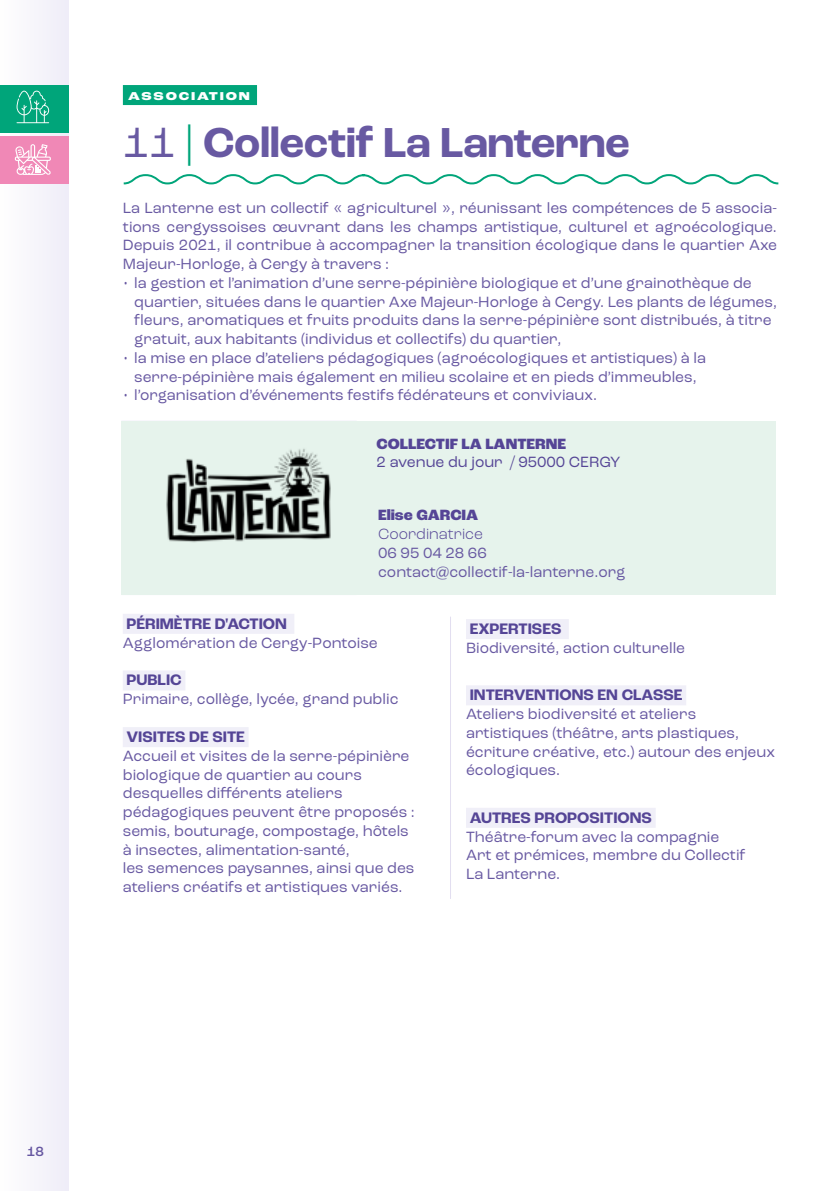
<style>
.page{position:relative;width:840px;height:1191px;background:#fff}
.page>*{position:absolute;margin:0;border:0;box-sizing:border-box;transform-origin:0 0}
.t1{font:700 44px "Roc Grotesk";letter-spacing:-.01em;color:#6859a2}
.t2{font:700 16px "Roc Grotesk";color:#554596}
.t3{font:15.6px/18.8px "Roc Grotesk";color:#6859a2}
.t4{font:800 15.6px "Roc Grotesk";color:#554596}
.t5{font:15.6px "Roc Grotesk";color:#554596}
.t6{font:300 15.6px "Roc Grotesk";color:#554596}
.t7{font:500 14px "Roc Grotesk";color:#6657a1}
.t8{font:800 expanded 12px "Roc Grotesk";letter-spacing:.15em;color:#fff}
.s1{font-weight:400}
.s2{font-weight:400;color:#00a57a}
</style>
<div class="page">
<div style="left:0;top:0;width:68px;height:1191px;background:#f7f6fb"></div>
<div style="left:0;top:136px;width:68px;height:47px;background:#f088b6"></div>
<div style="left:0;top:85px;width:68px;height:47px;background:#00a57a"></div>
<svg style="left:17px;top:91px;width:32px;height:32px"></svg>
<svg style="left:15px;top:144px;width:36px;height:31px"></svg>
<div style="left:123px;top:614px;width:171px;height:20px;background:#f0eff8"></div>
<div style="left:123px;top:670px;width:62px;height:20px;background:#f0eff8"></div>
<div style="left:123px;top:727px;width:125px;height:20px;background:#f0eff8"></div>
<div style="left:465px;top:619px;width:103px;height:20px;background:#f0eff8"></div>
<div style="left:465px;top:685px;width:220px;height:20px;background:#f0eff8"></div>
<div style="left:465px;top:808px;width:190px;height:20px;background:#f0eff8"></div>
<svg style="left:123px;top:174px;width:656px;height:11px"></svg>
<div style="left:121px;top:421px;width:654px;height:173px;background:#e6f3ec"></div>
<div style="left:123px;top:85px;width:134px;height:20px;background:#00a57a"></div>
<hr style="left:450px;top:616px;width:1px;height:283px;background:#e2def0">
<img style="left:166px;top:449px;width:165px;height:93px">
<p class="t8" style="left:128px;top:89px;width:123px">ASSOCIATION</p>
<h1 class="t1" style="left:123px;top:115px;width:508px"><span class="s1">11</span> <span class="s2">|</span> Collectif La Lanterne</h1>
<p class="t3" style="left:123px;top:198px;width:655px;text-align:justify">La Lanterne est un collectif « agriculturel », réunissant les compétences de 5 associa&shy;tions cergyssoises œuvrant dans les champs artistique, culturel et agroécologique.<br>Depuis 2021, il contribue à accompagner la transition écologique dans le quartier Axe Majeur-Horloge, à Cergy à travers :</p>
<p class="t3" style="left:134px;top:273px;width:644px;text-indent:-11px">• la gestion et l’animation d’une serre-pépinière biologique et d’une grainothèque de quartier, situées dans le quartier Axe Majeur-Horloge à Cergy. Les plants de légumes, fleurs, aromatiques et fruits produits dans la serre-pépinière sont distribués, à titre gratuit, aux habitants (individus et collectifs) du quartier,</p>
<p class="t3" style="left:123px;top:348px;width:584px;text-align:center">• la mise en place d’ateliers pédagogiques (agroécologiques et artistiques) à la serre-pépinière mais également en milieu scolaire et en pieds d’immeubles,</p>
<p class="t3" style="left:123px;top:386px;width:475px">• l’organisation d’événements festifs fédérateurs et conviviaux.</p>
<p class="t4" style="left:376px;top:434px;width:191px">COLLECTIF LA LANTERNE</p>
<p class="t5" style="left:376px;top:453px;width:245px">2 avenue du jour / 95000 CERGY</p>
<p class="t4" style="left:378px;top:505px;width:102px">Elise GARCIA</p>
<p class="t6" style="left:378px;top:524px;width:106px">Coordinatrice</p>
<p class="t3" style="left:378px;top:543px;width:249px">06 95 04 28 66 contact@collectif-la-lanterne.org</p>
<p class="t2" style="left:126px;top:613px;width:162px">PÉRIMÈTRE D'ACTION</p>
<p class="t3" style="left:123px;top:633px;width:256px">Agglomération de Cergy-Pontoise</p>
<p class="t2" style="left:126px;top:670px;width:57px">PUBLIC</p>
<p class="t3" style="left:123px;top:689px;width:277px">Primaire, collège, lycée, grand public</p>
<p class="t2" style="left:126px;top:727px;width:120px">VISITES DE SITE</p>
<p class="t3" style="left:123px;top:746px;width:293px">Accueil et visites de la serre-pépinière biologique de quartier au cours desquelles différents ateliers pédagogiques peuvent être proposés : semis, bouturage, compostage, hôtels à insectes, alimentation-santé,<br>les semences paysannes, ainsi que des ateliers créatifs et artistiques variés.</p>
<p class="t2" style="left:469px;top:619px;width:93px">EXPERTISES</p>
<p class="t3" style="left:465px;top:638px;width:220px">Biodiversité, action culturelle</p>
<p class="t2" style="left:469px;top:685px;width:214px">INTERVENTIONS EN CLASSE</p>
<p class="t3" style="left:465px;top:704px;width:310px">Ateliers biodiversité et ateliers artistiques (théâtre, arts plastiques, écriture créative, etc.) autour des enjeux écologiques.</p>
<p class="t2" style="left:469px;top:807px;width:184px">AUTRES PROPOSITIONS</p>
<p class="t3" style="left:465px;top:827px;width:281px">Théâtre-forum avec la compagnie<br>Art et prémices, membre du Collectif<br>La Lanterne.</p>
<p class="t7" style="left:27px;top:1142px;width:18px">18</p>
</div>
